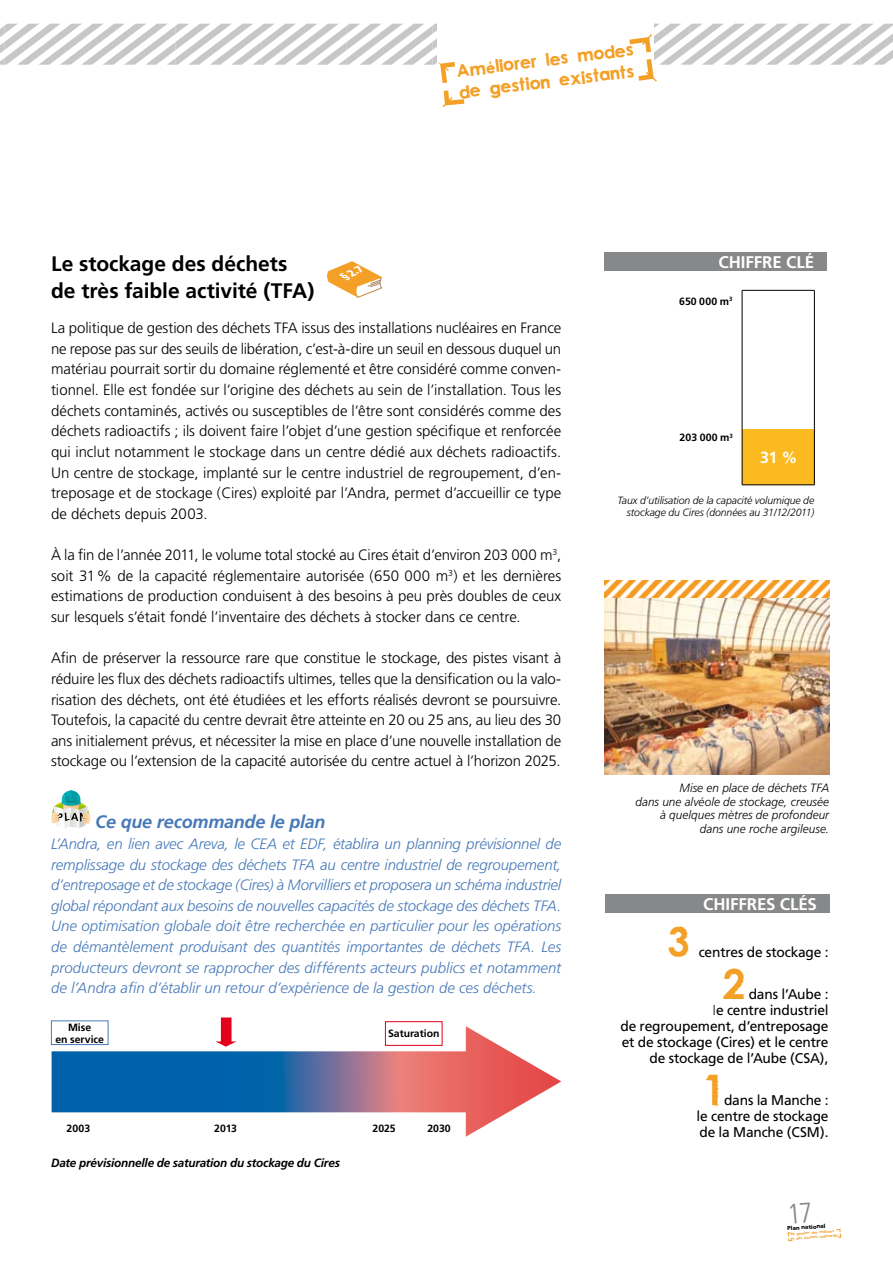
<style>
.page{position:relative;width:893px;height:1263px;background:#fff}
.page>*{position:absolute;margin:0;border:0;box-sizing:border-box;transform-origin:0 0}
.t1{font:45px "nu century gothic Bold";color:#f49f25}
.t2{font:700 21px/26.2px "Frutiger";color:#000}
.t3{font:18px/21.6px "nu century gothic Bold";color:#f49f25}
.t4{font:italic 700 18px "Frutiger";letter-spacing:-.01em;color:#4779b8}
.t5{font:700 16.8px "Frutiger";letter-spacing:-.01em;color:#fff}
.t6{font:700 16.05px "Frutiger";color:#fff}
.t7{font:300 15px/20.7px "Frutiger";letter-spacing:-.005em;color:#000;text-align:justify}
.t8{font:italic 300 15px/20.7px "Frutiger";color:#4779b8;text-align:justify}
.t9{font:14.1px/16px "Frutiger";letter-spacing:-.015em;color:#000;text-align:right}
.t10{font:italic 300 12px/13.5px "Frutiger";letter-spacing:.005em;color:#000;text-align:right}
.t11{font:italic 700 12px "Frutiger";letter-spacing:-.015em;color:#000}
.t12{font:italic 300 10.5px/12px "Frutiger";letter-spacing:-.01em;color:#000;text-align:right}
.t13{font:700 10.5px/12px "Frutiger";color:#000;text-align:center}
.t14{font:italic 900 10.5px "Frutiger";color:#fff}
.t15{font:900 5.55px "Frutiger";color:#000}
.t16{font:3.75px/4.5px "nu century gothic Bold";color:#f49f25}
.s1{font-weight:300;font-size:13.5px}
</style>
<div class="page">
<svg style="left:327px;top:261px;width:55px;height:37px"></svg>
<svg style="left:51px;top:790px;width:40px;height:38px"></svg>
<img style="left:605px;top:597px;width:224px;height:178px">
<img style="left:605px;top:580px;width:224px;height:17px">
<svg style="left:787px;top:1232px;width:5px;height:9px"></svg>
<svg style="left:0;top:24px;width:893px;height:59px"></svg>
<svg style="left:442px;top:91px;width:22px;height:16px"></svg>
<div style="left:605px;top:894px;width:225px;height:18px;background:#87888a"></div>
<div style="left:605px;top:252px;width:222px;height:19px;background:#87888a"></div>
<div style="left:742px;top:430px;width:72px;height:55px;background:#faba20"></div>
<hr style="left:742px;top:290px;width:73px;height:1px;background:#000">
<hr style="left:742px;top:290px;width:1px;height:140px;background:#000">
<hr style="left:814px;top:290px;width:1px;height:140px;background:#000">
<hr style="left:742px;top:430px;width:1px;height:55px;background:#000">
<hr style="left:814px;top:430px;width:1px;height:55px;background:#000">
<hr style="left:742px;top:485px;width:73px;height:1px;background:#000">
<svg style="left:52px;top:1026px;width:509px;height:111px"></svg>
<div style="left:51px;top:1020px;width:57px;height:25px;border:1px solid #4779b8"></div>
<div style="left:385px;top:1021px;width:57px;height:25px;border:1px solid #e2001a"></div>
<svg style="left:215px;top:1017px;width:21px;height:30px"></svg>
<svg style="left:836px;top:1228px;width:6px;height:10px"></svg>
<p class="t3" style="left:455px;top:61px;width:180px;rotate:-7deg">Améliorer les modes de gestion existants</p>
<h2 class="t2" style="left:51px;top:251px;width:265px">Le stockage des déchets de très faible activité (TFA)</h2>
<p class="t14" style="left:340px;top:271px;width:24px;rotate:-26deg">§ 2.7</p>
<p class="t7" style="left:51px;top:318px;width:512px">La politique de gestion des déchets TFA issus des installations nucléaires en France ne repose pas sur des seuils de libération, c’est-à-dire un seuil en dessous duquel un matériau pourrait sortir du domaine réglementé et être considéré comme conven&shy;tionnel. Elle est fondée sur l’origine des déchets au sein de l’installation. Tous les déchets contaminés, activés ou susceptibles de l’être sont considérés comme des déchets radioactifs ; ils doivent faire l’objet d’une gestion spécifique et renforcée qui inclut notamment le stockage dans un centre dédié aux déchets radioactifs.<br>Un centre de stockage, implanté sur le centre industriel de regroupement, d’en&shy;treposage et de stockage (Cires) exploité par l’Andra, permet d’accueillir ce type de déchets depuis 2003.</p>
<p class="t7" style="left:51px;top:545px;width:512px">À la fin de l’année 2011, le volume total stocké au Cires était d’environ 203 000 m<sup>3</sup>, soit 31% de la capacité réglementaire autorisée (650 000 m<sup>3</sup>) et les dernières estimations de production conduisent à des besoins à peu près doubles de ceux sur lesquels s’était fondé l’inventaire des déchets à stocker dans ce centre.</p>
<p class="t7" style="left:51px;top:648px;width:512px">Afin de préserver la ressource rare que constitue le stockage, des pistes visant à réduire les flux des déchets radioactifs ultimes, telles que la densification ou la valo&shy;risation des déchets, ont été étudiées et les efforts réalisés devront se poursuivre.<br>Toutefois, la capacité du centre devrait être atteinte en 20 ou 25 ans, au lieu des 30 ans initialement prévus, et nécessiter la mise en place d’une nouvelle installation de stockage ou l’extension de la capacité autorisée du centre actuel à l’horizon 2025.</p>
<p class="t4" style="left:95px;top:811px;width:232px">Ce que recommande le plan</p>
<p class="t8" style="left:51px;top:833px;width:512px">L’Andra, en lien avec Areva, le CEA et EDF, établira un planning prévisionnel de remplissage du stockage des déchets TFA au centre industriel de regroupement, d’entreposage et de stockage (Cires) à Morvilliers et proposera un schéma industriel global répondant aux besoins de nouvelles capacités de stockage des déchets TFA.<br>Une optimisation globale doit être recherchée en particulier pour les opérations de démantèlement produisant des quantités importantes de déchets TFA. Les producteurs devront se rapprocher des différents acteurs publics et notamment de l’Andra afin d’établir un retour d’expérience de la gestion de ces déchets.</p>
<p class="t13" style="left:55px;top:1021px;width:50px">Mise<br>en service</p>
<p class="t13" style="left:388px;top:1028px;width:53px">Saturation</p>
<p class="t13" style="left:67px;top:1122px;width:25px">2003</p>
<p class="t13" style="left:214px;top:1122px;width:24px">2013</p>
<p class="t13" style="left:372px;top:1122px;width:25px">2025</p>
<p class="t13" style="left:427px;top:1122px;width:25px">2030</p>
<p class="t11" style="left:51px;top:1155px;width:290px">Date prévisionnelle de saturation du stockage du Cires</p>
<p class="t5" style="left:718px;top:253px;width:97px">ch iffre clé</p>
<p class="t13" style="left:679px;top:295px;width:55px">650 000 m<sup>3</sup></p>
<p class="t13" style="left:680px;top:432px;width:55px">203 000 m<sup>3</sup></p>
<p class="t6" style="left:760px;top:448px;width:39px">31 %</p>
<p class="t12" style="left:617px;top:494px;width:198px">Taux d’utilisation de la capacité volumique de stockage du Cires (données au 31/12/2011)</p>
<p class="t10" style="left:635px;top:781px;width:195px">Mise en place de déchets TFA<br>dans une alvéole de stockage, creusée à quelques mètres de profondeur dans une roche argileuse.</p>
<p class="t5" style="left:703px;top:894px;width:113px">ch iffres clés</p>
<h1 class="t1" style="left:668px;top:919px;width:24px">3</h1>
<p class="t9" style="left:699px;top:944px;width:131px">centres de stockage :</p>
<h1 class="t1" style="left:722px;top:961px;width:25px">2</h1>
<p class="t9" style="left:620px;top:986px;width:210px">dans l’Aube :<br><span class="s1">l</span>e centre industriel<br>de regroupement, d’entreposage et de stockage (Cires) et le centre de stockage de l’Aube (CSA),</p>
<h1 class="t1" style="left:705px;top:1066px;width:17px">1</h1>
<p class="t9" style="left:697px;top:1092px;width:134px;text-align:justify;text-indent:27px">dans la Manche : le centre de stockage de la Manche (CSM).</p>
<p class="t15" style="left:787px;top:1225px;width:40px;rotate:-4deg">Plan national</p>
<p class="t16" style="left:790px;top:1232px;width:49px;rotate:-4deg">de gestion des matiè es et des déchets radio ctifs</p>
</div>
